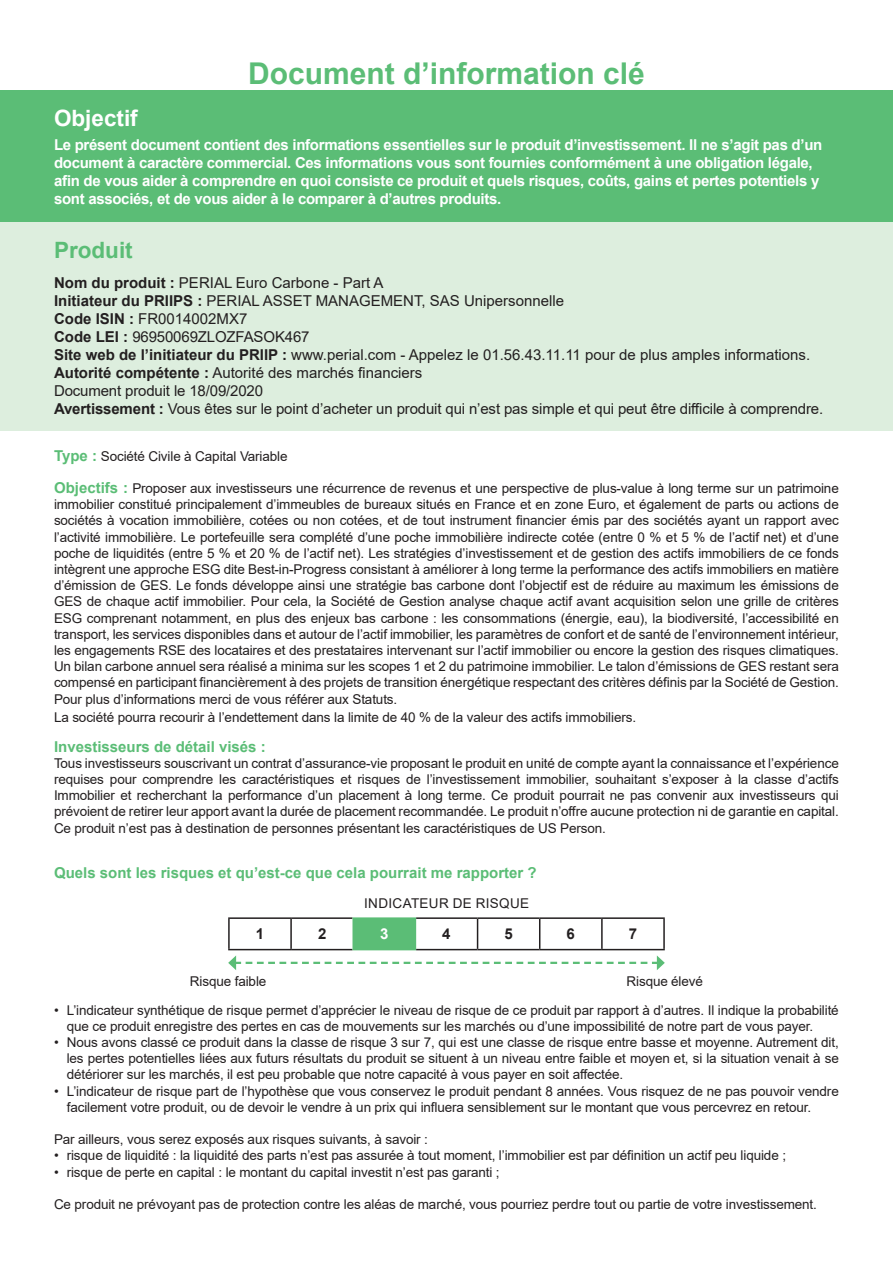
<style>
.page{position:relative;width:893px;height:1263px;background:#fff}
.page>*{position:absolute;margin:0;border:0;box-sizing:border-box;transform-origin:0 0}
.t1{font:700 30px "Arial";color:#5bbd76}
.t2{font:700 22.5px "Arial";color:#fff}
.t3{font:700 22.5px "Arial";color:#5bbd76}
.t4{font:15px/18px "Arial";color:#231f20}
.t5{font:700 15px/18px "Arial";letter-spacing:-.02em;color:#fff}
.t6{font:700 15px "Arial";color:#5bbd76}
.t7{font:700 15px "Arial";color:#231f20}
.t8{font:13.5px/16.2px "Arial";letter-spacing:-.01em;color:#231f20;text-align:justify}
.t9{font:13.5px "Arial";letter-spacing:.025em;color:#231f20}
.s1{font-weight:700}
.s2{font-weight:700;font-size:15px;color:#5bbd76}
</style>
<div class="page">
<div style="left:0;top:91px;width:893px;height:132px;background:#5bbd76"></div>
<div style="left:0;top:223px;width:893px;height:208px;background:#ddeede"></div>
<div style="left:353px;top:918px;width:62px;height:31px;background:#5bbd76"></div>
<hr style="left:228px;top:917px;width:63px;height:2px;background:#231f20">
<hr style="left:228px;top:919px;width:2px;height:30px;background:#231f20">
<hr style="left:291px;top:917px;width:61px;height:2px;background:#231f20">
<hr style="left:290px;top:919px;width:2px;height:30px;background:#231f20">
<hr style="left:228px;top:949px;width:63px;height:1px;background:#231f20">
<hr style="left:291px;top:949px;width:61px;height:1px;background:#231f20">
<hr style="left:539px;top:919px;width:1px;height:30px;background:#231f20">
<hr style="left:601px;top:919px;width:2px;height:30px;background:#231f20">
<hr style="left:478px;top:917px;width:62px;height:2px;background:#231f20">
<hr style="left:540px;top:917px;width:62px;height:2px;background:#231f20">
<hr style="left:602px;top:917px;width:63px;height:2px;background:#231f20">
<hr style="left:663px;top:919px;width:2px;height:30px;background:#231f20">
<hr style="left:478px;top:949px;width:62px;height:1px;background:#231f20">
<hr style="left:540px;top:949px;width:62px;height:1px;background:#231f20">
<hr style="left:602px;top:949px;width:63px;height:1px;background:#231f20">
<hr style="left:352px;top:917px;width:64px;height:2px;background:#5bbd76">
<hr style="left:352px;top:919px;width:2px;height:30px;background:#5bbd76">
<hr style="left:352px;top:949px;width:64px;height:1px;background:#5bbd76">
<hr style="left:415px;top:919px;width:1px;height:30px;background:#5bbd76">
<hr style="left:416px;top:917px;width:62px;height:2px;background:#231f20">
<hr style="left:477px;top:919px;width:1px;height:30px;background:#231f20">
<hr style="left:416px;top:949px;width:62px;height:1px;background:#231f20">
<svg style="left:228px;top:955px;width:437px;height:15px"></svg>
<p class="t2" style="left:54px;top:102px;width:85px">Objectif</p>
<p class="t1" style="left:248px;top:53px;width:398px">Document d’information clé</p>
<p class="t5" style="left:54px;top:135px;width:770px">Le présent document contient des informations essentielles sur le produit d’investissement. Il ne s’agit pas d’un document à caractère commercial. Ces informations vous sont fournies conformément à une obligation légale, afin de vous aider à comprendre en quoi consiste ce produit et quels risques, coûts, gains et pertes potentiels y sont associés, et de vous aider à le comparer à d’autres produits.</p>
<p class="t3" style="left:54px;top:234px;width:80px">Produit</p>
<p class="t4" style="left:54px;top:273px;width:331px"><span class="s1">Nom du produit :</span> PERIAL Euro Carbone - Part A</p>
<p class="t4" style="left:54px;top:291px;width:512px"><span class="s1">Initiateur du PRIIPS :</span> PERIAL ASSET MANAGEMENT, SAS Unipersonnelle</p>
<p class="t4" style="left:54px;top:309px;width:195px"><span class="s1">Code ISIN :</span> FR0014002MX7</p>
<p class="t4" style="left:54px;top:327px;width:758px"><span class="s1">Code LEI :</span> 96950069ZLOZFASOK467<br><span class="s1">Site web de l’initiateur du PRIIP :</span> www.perial.com - Appelez le 01.56.43.11.11 pour de plus amples informations.<br><span class="s1">Autorité compétente :</span> Autorité des marchés financiers</p>
<p class="t4" style="left:54px;top:381px;width:771px">Document produit le 18/09/2020<br><span class="s1">Avertissement :</span> Vous êtes sur le point d’acheter un produit qui n’est pas simple et qui peut être difficile à comprendre.</p>
<p class="t8" style="left:54px;top:448px;width:235px"><span class="s2">Type :</span> Société Civile à Capital Variable</p>
<p class="t8" style="left:54px;top:480px;width:786px"><span class="s2">Objectifs :</span> Proposer aux investisseurs une récurrence de revenus et une perspective de plus-value à long terme sur un patrimoine immobilier constitué principalement d’immeubles de bureaux situés en France et en zone Euro, et également de parts ou actions de sociétés à vocation immobilière, cotées ou non cotées, et de tout instrument financier émis par des sociétés ayant un rapport avec l’activité immobilière. Le portefeuille sera complété d’une poche immobilière indirecte cotée (entre 0 % et 5 % de l’actif net) et d’une poche de liquidités (entre 5 % et 20 % de l’actif net). Les stratégies d’investissement et de gestion des actifs immobiliers de ce fonds intègrent une approche ESG dite Best-in-Progress consistant à améliorer à long terme la performance des actifs immobiliers en matière d’émission de GES. Le fonds développe ainsi une stratégie bas carbone dont l’objectif est de réduire au maximum les émissions de GES de chaque actif immobilier. Pour cela, la Société de Gestion analyse chaque actif avant acquisition selon une grille de critères ESG comprenant notamment, en plus des enjeux bas carbone : les consommations (énergie, eau), la biodiversité, l’accessibilité en transport, les services disponibles dans et autour de l’actif immobilier, les paramètres de confort et de santé de l’environnement intérieur, les engagements RSE des locataires et des prestataires intervenant sur l’actif immobilier ou encore la gestion des risques climatiques.<br>Un bilan carbone annuel sera réalisé a minima sur les scopes 1 et 2 du patrimoine immobilier. Le talon d’émissions de GES restant sera compensé en participant financièrement à des projets de transition énergétique respectant des critères définis par la Société de Gestion.<br>Pour plus d’informations merci de vous référer aux Statuts.</p>
<p class="t8" style="left:54px;top:709px;width:584px">La société pourra recourir à l’endettement dans la limite de 40 % de la valeur des actifs immobiliers.</p>
<p class="t6" style="left:54px;top:736px;width:213px">Investisseurs de détail visés :</p>
<p class="t8" style="left:54px;top:755px;width:786px">Tous investisseurs souscrivant un contrat d’assurance-vie proposant le produit en unité de compte ayant la connaissance et l’expérience requises pour comprendre les caractéristiques et risques de l’investissement immobilier, souhaitant s’exposer à la classe d’actifs Immobilier et recherchant la performance d’un placement à long terme. Ce produit pourrait ne pas convenir aux investisseurs qui prévoient de retirer leur apport avant la durée de placement recommandée. Le produit n’offre aucune protection ni de garantie en capital.<br>Ce produit n’est pas à destination de personnes présentant les caractéristiques de US Person.</p>
<p class="t6" style="left:54px;top:862px;width:484px">Quels sont les risques et qu’est-ce que cela pourrait me rapporter ?</p>
<p class="t9" style="left:364px;top:894px;width:166px">INDICATEUR DE RISQUE</p>
<p class="t7" style="left:256px;top:923px;width:10px">1</p>
<p class="t7" style="left:318px;top:923px;width:10px">2</p>
<p class="t5" style="left:380px;top:925px;width:10px">3</p>
<p class="t7" style="left:442px;top:923px;width:10px">4</p>
<p class="t7" style="left:504px;top:923px;width:10px">5</p>
<p class="t7" style="left:567px;top:923px;width:10px">6</p>
<p class="t7" style="left:629px;top:923px;width:10px">7</p>
<p class="t8" style="left:190px;top:973px;width:78px">Risque faible</p>
<p class="t8" style="left:627px;top:973px;width:78px">Risque élevé</p>
<p class="t8" style="left:67px;top:1002px;width:774px;text-indent:-13px">• L’indicateur synthétique de risque permet d’apprécier le niveau de risque de ce produit par rapport à d’autres. Il indique la probabilité que ce produit enregistre des pertes en cas de mouvements sur les marchés ou d’une impossibilité de notre part de vous payer.</p>
<p class="t8" style="left:67px;top:1034px;width:774px;text-indent:-13px">• Nous avons classé ce produit dans la classe de risque 3 sur 7, qui est une classe de risque entre basse et moyenne. Autrement dit, les pertes potentielles liées aux futurs résultats du produit se situent à un niveau entre faible et moyen et, si la situation venait à se détériorer sur les marchés, il est peu probable que notre capacité à vous payer en soit affectée.</p>
<p class="t8" style="left:67px;top:1083px;width:774px;text-indent:-13px">• L’indicateur de risque part de l’hypothèse que vous conservez le produit pendant 8 années. Vous risquez de ne pas pouvoir vendre facilement votre produit, ou de devoir le vendre à un prix qui influera sensiblement sur le montant que vous percevrez en retour.</p>
<p class="t8" style="left:54px;top:1131px;width:376px">Par ailleurs, vous serez exposés aux risques suivants, à savoir :</p>
<p class="t8" style="left:54px;top:1147px;width:734px">• risque de liquidité : la liquidité des parts n’est pas assurée à tout moment, l’immobilier est par définition un actif peu liquide ;</p>
<p class="t8" style="left:54px;top:1164px;width:447px">• risque de perte en capital : le montant du capital investit n’est pas garanti ;</p>
<p class="t8" style="left:54px;top:1196px;width:764px">Ce produit ne prévoyant pas de protection contre les aléas de marché, vous pourriez perdre tout ou partie de votre investissement.</p>
</div>
